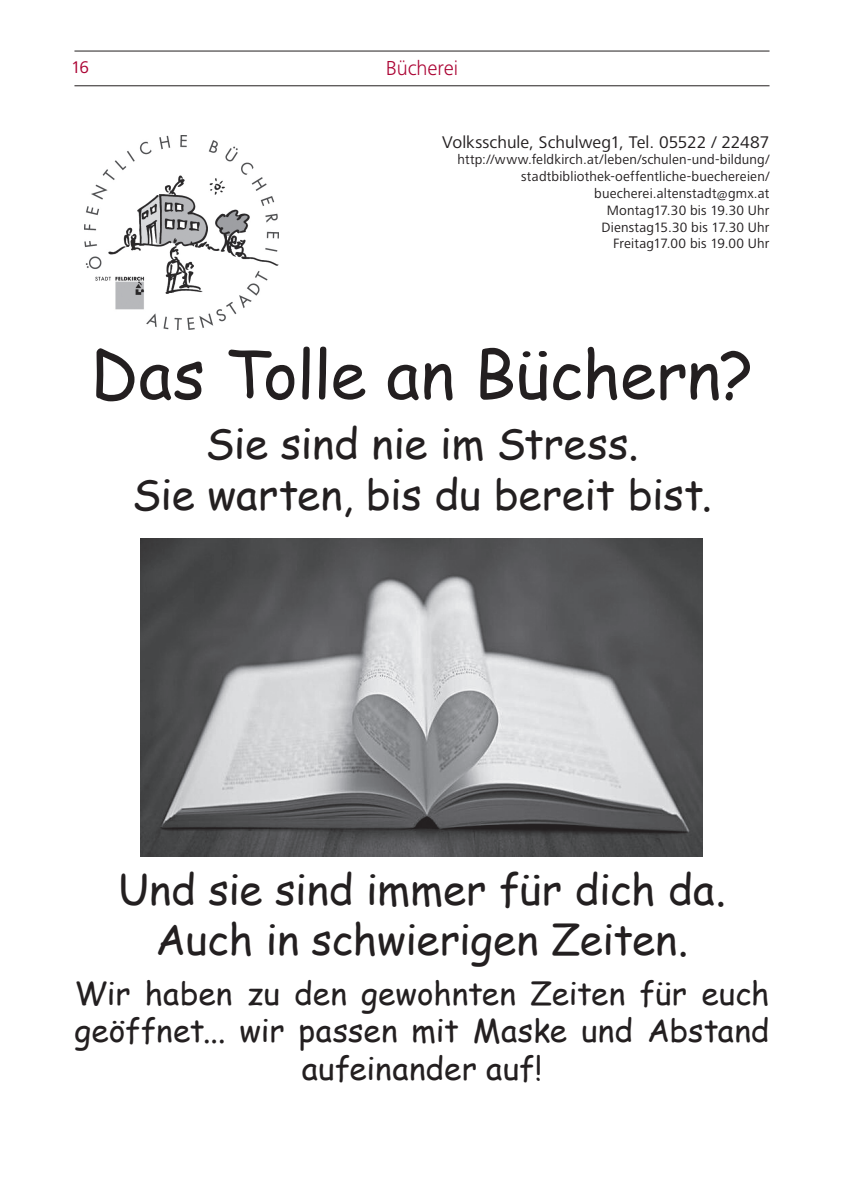
<style>
.page{position:relative;width:844px;height:1191px;background:#fff}
.page>*{position:absolute;margin:0;border:0;box-sizing:border-box;transform-origin:0 0}
.t1{font:65.62px "Comic Sans MS";letter-spacing:-.01em;color:#231f20}
.t2{font:42px/50.4px "Comic Sans MS";letter-spacing:-.01em;color:#231f20;text-align:center}
.t3{font:31.5px/37.8px "Comic Sans MS";color:#231f20;text-align:center}
.t4{font:300 21px "Frutiger Next LT";letter-spacing:-.005em;color:#ab0333}
.t5{font:17.5px "Frutiger Next LT";color:#231f20}
.t6{font:17.5px "Frutiger Next LT";color:#ab0333}
.t7{font:14px/16.8px "Frutiger Next LT";letter-spacing:.01em;color:#231f20;text-align:right}
</style>
<div class="page">
<hr style="left:74px;top:51px;width:695px;height:1px;background:#231f20">
<hr style="left:74px;top:85px;width:695px;height:1px;background:#231f20">
<img style="left:84px;top:136px;width:194px;height:194px">
<img style="left:140px;top:538px;width:562px;height:319px">
<p class="t6" style="left:71px;top:57px;width:20px">16</p>
<h3 class="t4" style="left:386px;top:57px;width:73px">Bücherei</h3>
<p class="t5" style="left:442px;top:132px;width:328px">Volksschule, Schulweg1, Tel. 05522 / 22487</p>
<p class="t7" style="left:457px;top:151px;width:313px">http://www.feldkirch.at/leben/schulen-und-bildung/ stadtbibliothek-oeffentliche-buechereien/ buecherei.altenstadt@gmx.at<br>Montag17.30 bis 19.30 Uhr<br>Dienstag15.30 bis 17.30 Uhr<br>Freitag17.00 bis 19.00 Uhr</p>
<h1 class="t1" style="left:90px;top:326px;width:664px">Das Tolle an Büchern?</h1>
<h2 class="t2" style="left:132px;top:417px;width:581px">Sie sind nie im Stress.<br>Sie warten, bis du bereit bist.</h2>
<h2 class="t2" style="left:118px;top:863px;width:609px">Und sie sind immer für dich da.<br>Auch in schwierigen Zeiten.</h2>
<h3 class="t3" style="left:74px;top:973px;width:696px">Wir haben zu den gewohnten Zeiten für euch geöffnet... wir passen mit Maske und Abstand aufeinander auf!</h3>
</div>
